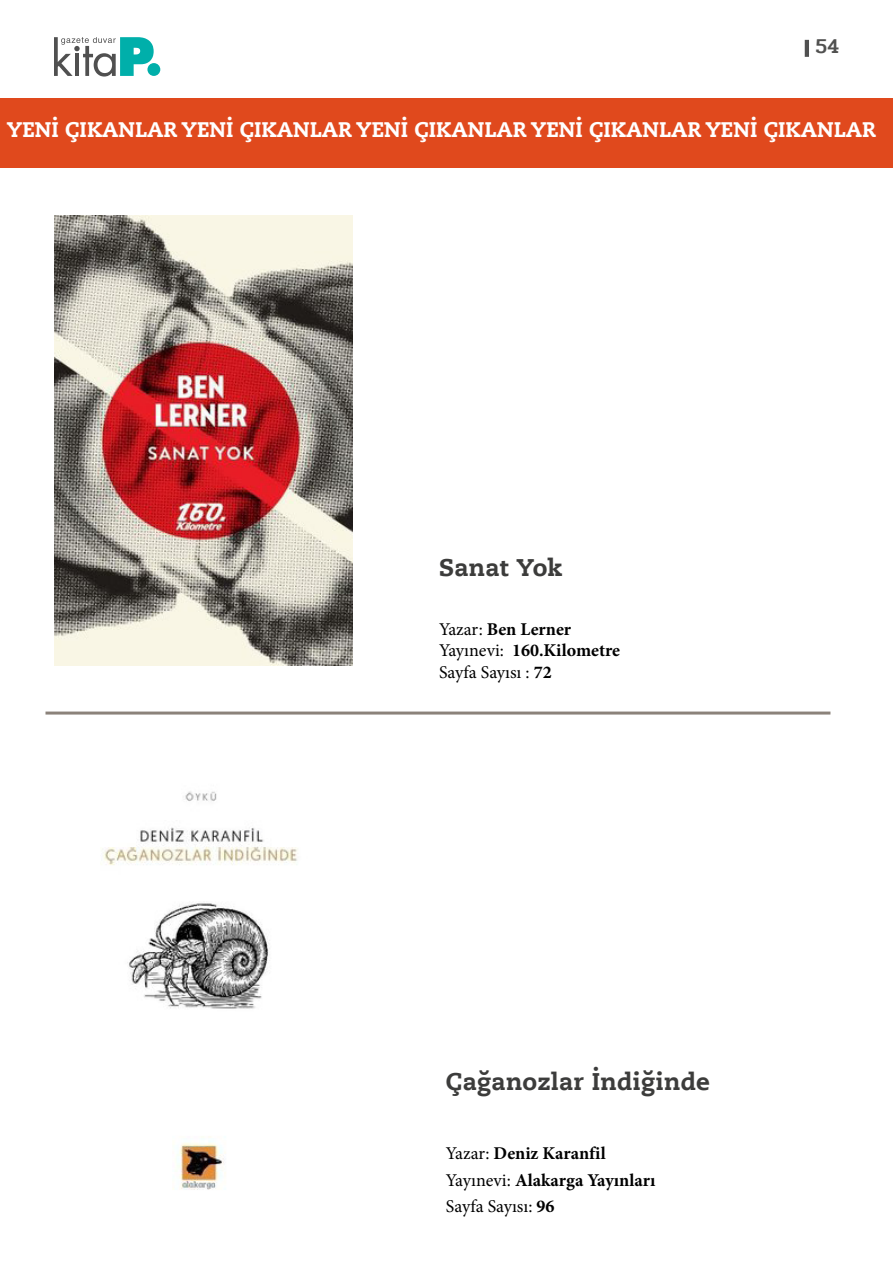
<style>
.page{position:relative;width:893px;height:1263px;background:#fff}
.page>*{position:absolute;margin:0;border:0;box-sizing:border-box;transform-origin:0 0}
.t1{font:700 24px "Caecilia LT Std Roman";letter-spacing:.01em;color:#3c3c3b}
.t2{font:700 21px "Caecilia LT Std Roman";color:#fff}
.t3{font:500 21px "Pridi";color:#515150}
.t4{font:700 18px/26.7px "Minion Pro";color:#000}
.t5{font:18px/21.6px "Minion Pro";color:#000}
.s1{font-weight:700}
.s2{font-weight:400}
</style>
<div class="page">
<svg style="left:54px;top:37px;width:100px;height:40px"></svg>
<div style="left:147px;top:63px;width:13px;height:13px;background:#00afaa;border-radius:50%"></div>
<hr style="left:805px;top:40px;width:4px;height:17px;background:#505050">
<hr style="left:892px;top:96px;width:1px;height:69px;background:#e0491d">
<hr style="left:45px;top:711px;width:785px;height:3px;background:#8b827a">
<img style="left:103px;top:791px;width:195px;height:399px">
<img style="left:54px;top:216px;width:299px;height:450px">
<div style="left:0;top:98px;width:892px;height:70px;background:#e0491d"></div>
<p class="t3" style="left:816px;top:31px;width:25px">54</p>
<p class="t2" style="left:7px;top:116px;width:870px">YENİ ÇIKANLAR YENİ ÇIKANLAR YENİ ÇIKANLAR YENİ ÇIKANLAR YENİ ÇIKANLAR</p>
<p class="t1" style="left:439px;top:552px;width:125px">Sanat Yok</p>
<p class="t5" style="left:439px;top:618px;width:183px">Yazar: <span class="s1">Ben Lerner<br></span>Yayınevi: <span class="s1">160.Kilometre<br></span>Sayfa Sayısı : <span class="s1">72</span></p>
<p class="t1" style="left:446px;top:1066px;width:266px">Çağanozlar İndiğinde</p>
<p class="t4" style="left:446px;top:1140px;width:211px"><span class="s2">Yazar:</span> Deniz Karanfil<br><span class="s2">Yayınevi:</span> Alakarga Yayınları<br><span class="s2">Sayfa Sayısı:</span> 96</p>
</div>
